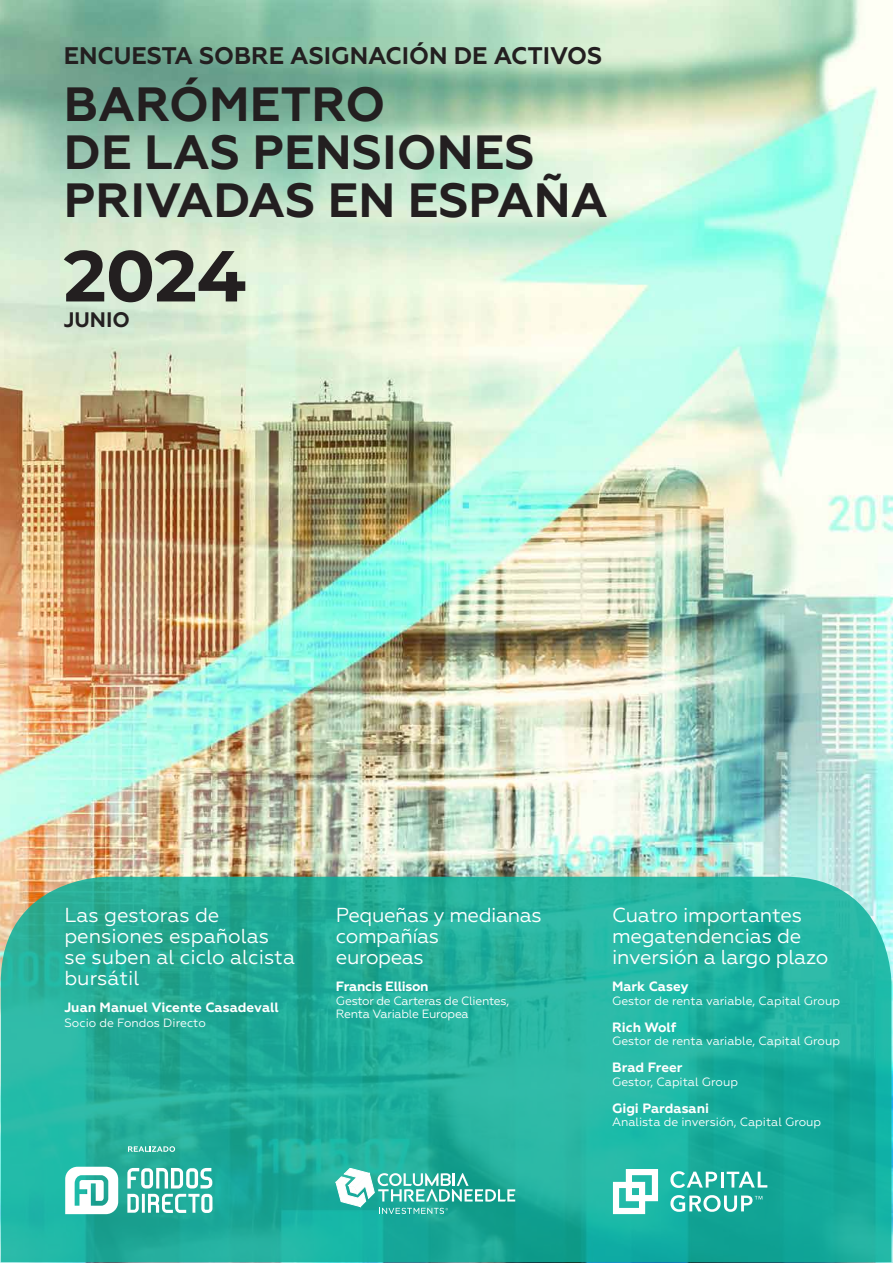
<style>
.page{position:relative;width:893px;height:1263px;background:#fff}
.page>*{position:absolute;margin:0;border:0;box-sizing:border-box;transform-origin:0 0}
.t1{font:700 72px "Montserrat";color:#231f20}
.t2{font:700 48px/48px "Geometria";color:#231f20}
.t3{font:700 24px "Geometria";color:#231f20}
.t4{font:700 21px "Geometria";color:#231f20}
.t5{font:20.25px/21px "Geometria";letter-spacing:-.01em;color:#fff}
.t6{font:700 13.5px "Geometria";color:#fff}
.t7{font:700 13.5px "Geometria";letter-spacing:-.02em;color:#fff}
.t8{font:12px "Geometria";color:#fff}
.t9{font:12px/13.5px "Geometria";letter-spacing:-.02em;color:#fff}
</style>
<div class="page">
<img style="left:0;top:0;width:892px;height:1263px">
<svg style="left:1px;top:877px;width:890px;height:385px;background:#23b09d"></svg>
<svg style="left:336px;top:1168px;width:179px;height:46px"></svg>
<svg style="left:65px;top:1167px;width:53px;height:47px"></svg>
<svg style="left:127px;top:1168px;width:85px;height:20px"></svg>
<svg style="left:127px;top:1194px;width:85px;height:19px"></svg>
<svg style="left:128px;top:1146px;width:47px;height:6px"></svg>
<svg style="left:613px;top:1169px;width:45px;height:45px"></svg>
<svg style="left:670px;top:1171px;width:97px;height:17px"></svg>
<svg style="left:670px;top:1195px;width:92px;height:17px"></svg>
<p class="t3" style="left:64px;top:41px;width:540px">ENCUESTA SOBRE ASIGNACIÓN DE ACTIVOS</p>
<h2 class="t2" style="left:64px;top:81px;width:545px">BARÓMETRO<br>DE LAS PENSIONES<br>PRIVADAS EN ESPAÑA</h2>
<h1 class="t1" style="left:64px;top:224px;width:184px">2024</h1>
<p class="t4" style="left:64px;top:307px;width:68px">JUNIO</p>
<p class="t5" style="left:64px;top:905px;width:232px">Las gestoras de pensiones españolas se suben al ciclo alcista bursátil</p>
<p class="t6" style="left:64px;top:999px;width:216px">Juan Manuel Vicente Casadevall</p>
<p class="t8" style="left:64px;top:1016px;width:143px">Socio de Fondos Directo</p>
<p class="t5" style="left:336px;top:905px;width:207px">Pequeñas y medianas compañías<br>europeas</p>
<p class="t7" style="left:336px;top:978px;width:94px">Francis Ellison</p>
<p class="t9" style="left:336px;top:994px;width:175px">Gestor de Carteras de Clientes,<br>Renta Variable Europea</p>
<p class="t5" style="left:612px;top:905px;width:218px">Cuatro importantes megatendencias de inversión a largo plazo</p>
<p class="t6" style="left:612px;top:978px;width:78px">Mark Casey</p>
<p class="t8" style="left:612px;top:993px;width:229px">Gestor de renta variable, Capital Group</p>
<p class="t6" style="left:612px;top:1019px;width:66px">Rich Wolf</p>
<p class="t8" style="left:612px;top:1034px;width:229px">Gestor de renta variable, Capital Group</p>
<p class="t6" style="left:612px;top:1059px;width:72px">Brad Freer</p>
<p class="t8" style="left:612px;top:1074px;width:127px">Gestor, Capital Group</p>
<p class="t6" style="left:612px;top:1100px;width:98px">Gigi Pardasani</p>
<p class="t8" style="left:612px;top:1115px;width:211px">Analista de inversión, Capital Group</p>
</div>
